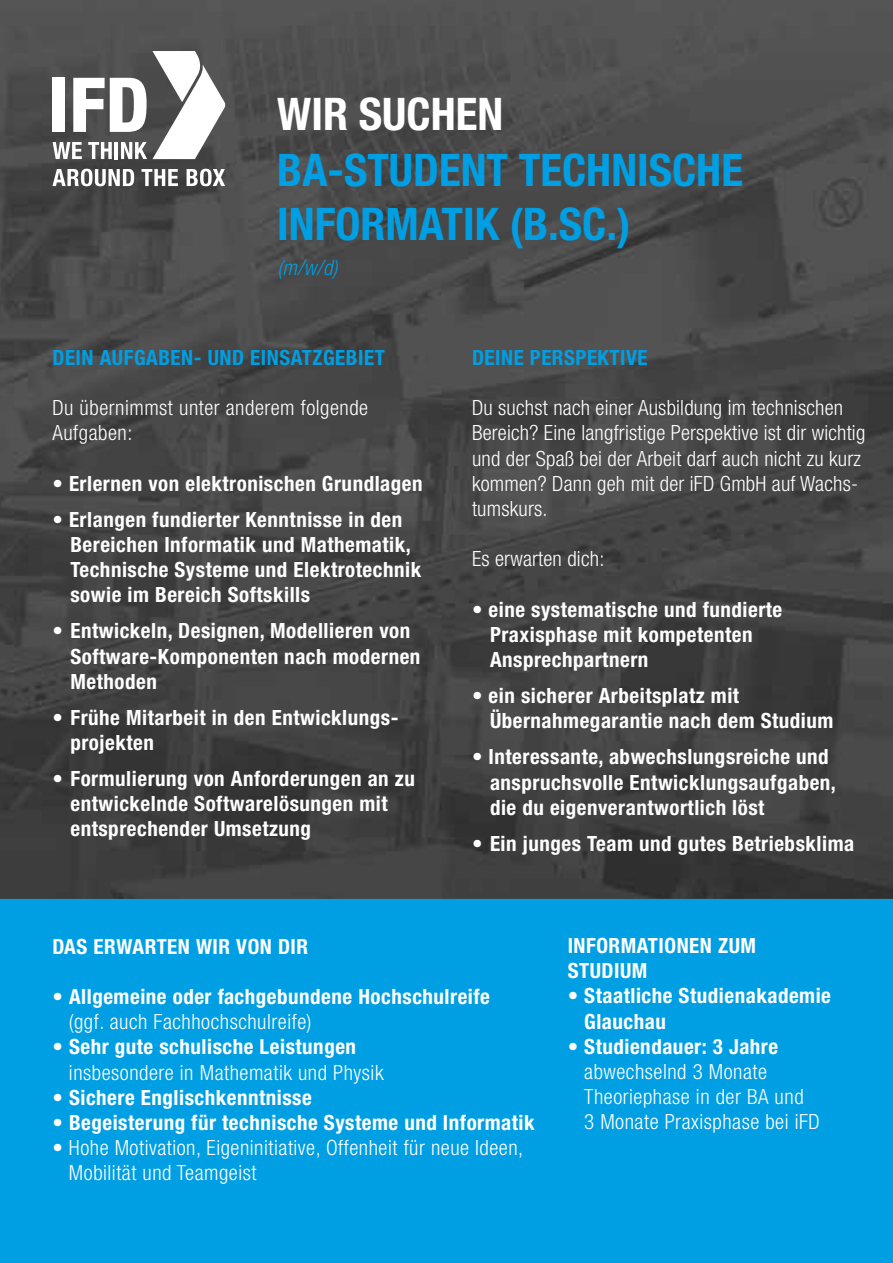
<style>
.page{position:relative;width:893px;height:1263px;background:#fff}
.page>*{position:absolute;margin:0;border:0;box-sizing:border-box;transform-origin:0 0}
.t1{font:700 condensed 45px/54px "Helvetica Neue LT Std";color:#009fe3}
.t2{font:700 condensed 45px "Helvetica Neue LT Std";color:#fff}
.t3{font:700 condensed 21px/25.2px "Helvetica Neue LT Std";letter-spacing:.025em;color:#fff}
.t4{font:300 condensed 21px/25.2px "Helvetica Neue LT Std";letter-spacing:.025em;color:#fff}
.t5{font:700 condensed 21px "Helvetica Neue LT Std";letter-spacing:.025em;color:#009fe3}
.t6{font:italic 300 condensed 21px "Helvetica Neue LT Std";color:#009fe3}
.s1{font-weight:300}
.s2{font-weight:700}
</style>
<div class="page">
<img style="left:0;top:0;width:893px;height:899px">
<div style="left:0;top:899px;width:893px;height:364px;background:#009fe3"></div>
<div style="left:52px;top:78px;width:13px;height:54px;background:#fff"></div>
<svg style="left:53px;top:51px;width:172px;height:108px"></svg>
<svg style="left:52px;top:169px;width:82px;height:17px"></svg>
<svg style="left:141px;top:169px;width:37px;height:17px"></svg>
<svg style="left:187px;top:169px;width:38px;height:17px"></svg>
<h1 class="t2" style="left:277px;top:87px;width:227px">WIR SUCHEN</h1>
<h1 class="t1" style="left:277px;top:142px;width:467px">BA-STUDENT TECHNISCHE<br>INFORMATIK (B.SC.)</h1>
<p class="t6" style="left:277px;top:256px;width:62px">(m/w/d)</p>
<p class="t5" style="left:52px;top:345px;width:334px">DEIN AUFGABEN- UND EINSATZGEBIET</p>
<p class="t4" style="left:52px;top:395px;width:317px">Du übernimmst unter anderem folgende<br>Aufgaben:</p>
<p class="t3" style="left:52px;top:470px;width:372px">• Erlernen von elektronischen Grundlagen</p>
<p class="t3" style="left:70px;top:506px;width:352px;text-indent:-18px">• Erlangen fundierter Kenntnisse in den Bereichen Informatik und Mathematik, Technische Systeme und Elektrotechnik sowie im Bereich Softskills</p>
<p class="t3" style="left:70px;top:618px;width:351px;text-indent:-18px">• Entwickeln, Designen, Modellieren von<br>Software-Komponenten nach modernen<br>Methoden</p>
<p class="t3" style="left:70px;top:704px;width:330px;text-indent:-18px">• Frühe Mitarbeit in den Entwicklungs&shy;projekten</p>
<p class="t3" style="left:70px;top:766px;width:346px;text-indent:-18px">• Formulierung von Anforderungen an zu entwickelnde Softwarelösungen mit entsprechender Umsetzung</p>
<p class="t5" style="left:472px;top:345px;width:177px">DEINE PERSPEKTIVE</p>
<p class="t4" style="left:472px;top:395px;width:395px">Du suchst nach einer Ausbildung im technischen Bereich? Eine langfristige Perspektive ist dir wichtig und der Spaß bei der Arbeit darf auch nicht zu kurz kommen? Dann geh mit der iFD GmbH auf Wachs&shy;tumskurs.</p>
<p class="t4" style="left:472px;top:546px;width:134px">Es erwarten dich:</p>
<p class="t3" style="left:490px;top:596px;width:294px;text-indent:-18px"><span class="s1">•</span> eine systematische und fundierte<br>Praxisphase mit kompetenten<br>Ansprechpartnern</p>
<p class="t3" style="left:490px;top:683px;width:345px;text-indent:-18px"><span class="s1">•</span> ein sicherer Arbeitsplatz mit<br>Übernahmegarantie nach dem Studium</p>
<p class="t3" style="left:490px;top:744px;width:347px;text-indent:-18px"><span class="s1">•</span> Interessante, abwechslungsreiche und anspruchsvolle Entwicklungsaufgaben, die du eigenverantwortlich löst</p>
<p class="t3" style="left:472px;top:830px;width:384px">• Ein junges Team und gutes Betriebsklima</p>
<p class="t3" style="left:52px;top:933px;width:257px">DAS ERWARTEN WIR VON DIR</p>
<p class="t3" style="left:52px;top:984px;width:439px">• Allgemeine oder fachgebundene Hochschulreife</p>
<p class="t4" style="left:69px;top:1009px;width:244px">(ggf. auch Fachhochschulreife)</p>
<p class="t3" style="left:52px;top:1034px;width:305px">• Sehr gute schulische Leistungen</p>
<p class="t4" style="left:69px;top:1059px;width:316px">insbesondere in Mathematik und Physik</p>
<p class="t3" style="left:52px;top:1084px;width:261px"><span class="s1">•</span> Sichere Englischkenntnisse</p>
<p class="t3" style="left:52px;top:1110px;width:484px"><span class="s1">•</span> Begeisterung für technische Systeme und Informatik</p>
<p class="t4" style="left:69px;top:1135px;width:456px;text-indent:-16px">• Hohe Motivation, Eigeninitiative, Offenheit für neue Ideen,<br>Mobilität und Teamgeist</p>
<p class="t3" style="left:568px;top:933px;width:190px">INFORMATIONEN ZUM<br>STUDIUM</p>
<p class="t3" style="left:584px;top:983px;width:248px;text-indent:-17px">• Staatliche Studienakademie<br>Glauchau</p>
<p class="t4" style="left:584px;top:1033px;width:237px;text-indent:-16px">• <span class="s2">Studiendauer: 3 Jahre </span>abwechselnd 3 Monate<br>Theoriephase in der BA und<br>3 Monate Praxisphase bei iFD</p>
</div>
